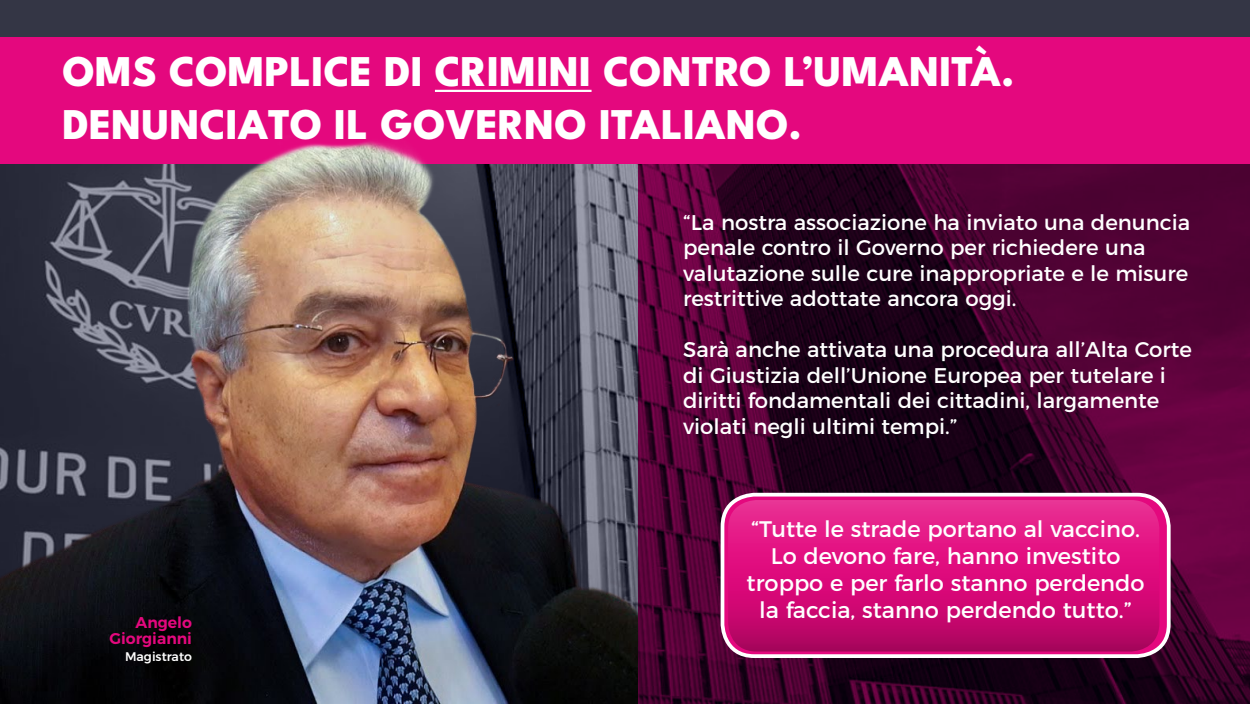
<style>
.page{position:relative;width:1250px;height:704px;background:#fff}
.page>*{position:absolute;margin:0;border:0;box-sizing:border-box;transform-origin:0 0}
.t1{font:800 43.75px/52.5px "League Spartan";color:#fff}
.t2{font:22.5px/27px "Montserrat";color:#fff;text-align:center}
.t3{font:21.25px/25.5px "Montserrat";color:#fff}
.t4{font:600 15.62px/15.6px "Montserrat";color:#e4087e;text-align:right}
.t5{font:500 12.5px "Montserrat";color:#fff}
</style>
<div class="page">
<div style="left:0;top:0;width:1250px;height:703px;background:#343645"></div>
<svg style="left:638px;top:164px;width:612px;height:539px"></svg>
<div style="left:0;top:37px;width:1250px;height:127px;background:#e4087e"></div>
<hr style="left:435px;top:90px;width:157px;height:2px;background:#fff">
<img style="left:0;top:141px;width:638px;height:562px">
<svg style="left:723px;top:494px;width:446px;height:161px;fill:#e4087e"></svg>
<div style="left:721px;top:492px;width:450px;height:165px;border:4px solid #fff;border-radius:32px"></div>
<svg style="left:728px;top:499px;width:431px;height:152px"></svg>
<h1 class="t1" style="left:62px;top:45px;width:954px">OMS COMPLICE DI CRIMINI CONTRO L’UMANITÀ.<br>DENUNCIATO IL GOVERNO ITALIANO.</h1>
<p class="t4" style="left:109px;top:613px;width:84px">Angelo<br>Giorgianni</p>
<p class="t5" style="left:125px;top:646px;width:68px">Magistrato</p>
<p class="t3" style="left:683px;top:207px;width:509px">“La nostra associazione ha inviato una denuncia penale contro il Governo per richiedere una valutazione sulle cure inappropriate e le misure restrittive adottate ancora oggi.</p>
<p class="t3" style="left:683px;top:335px;width:510px">Sarà anche attivata una procedura all’Alta Corte di Giustizia dell’Unione Europea per tutelare i diritti fondamentali dei cittadini, largamente violati negli ultimi tempi.”</p>
<p class="t2" style="left:747px;top:513px;width:400px">“Tutte le strade portano al vaccino.<br>Lo devono fare, hanno investito troppo e per farlo stanno perdendo la faccia, stanno perdendo tutto.”</p>
</div>
